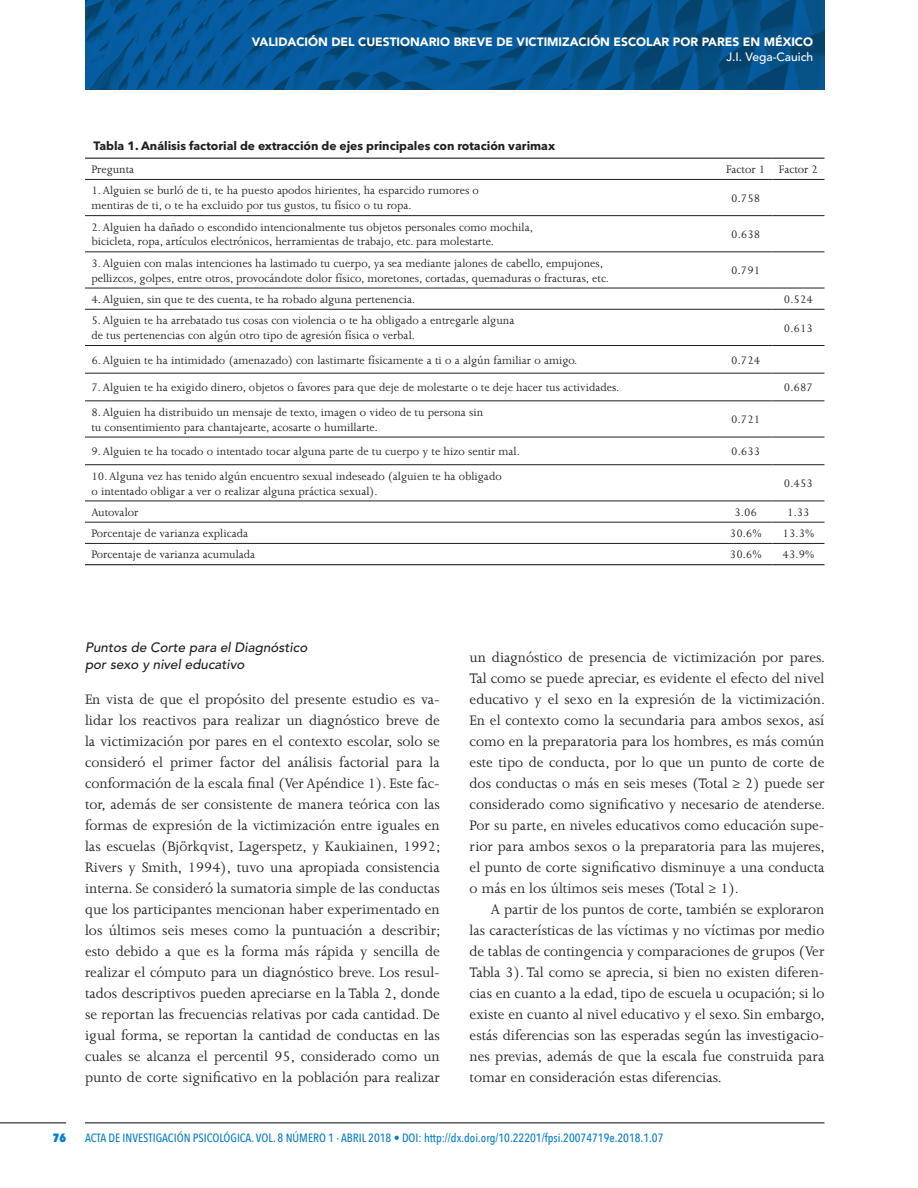
<style>
.page{position:relative;width:918px;height:1188px;background:#fff}
.page>*{position:absolute;margin:0;border:0;box-sizing:border-box;transform-origin:0 0}
.t1{font:15.75px/21px "Joanna MT Std";color:#231f20;text-align:justify}
.t2{font:italic 500 13.5px/17.5px "Avenir LT Std";color:#231f20}
.t3{font:12.45px/15px "Joanna MT Std";color:#231f20}
.t4{font:500 12px "Avenir Next Condensed";color:#0a7eca}
.t5{font:700 12px "Avenir Next LT Pro";color:#231f20}
.t6{font:900 12px "Avenir LT Std";color:#fff}
.t7{font:500 12px "Avenir LT Std";color:#fff}
.t8{font:800 12px "Avenir Next Condensed";color:#0a7eca}
</style>
<div class="page">
<img style="left:85px;top:0;width:739px;height:90px">
<hr style="left:85px;top:1122px;width:739px;height:1px;background:#231f20">
<hr style="left:0;top:1122px;width:66px;height:1px;background:#231f20">
<svg style="left:85px;top:157px;width:739px;height:386px"></svg>
<hr style="left:85px;top:179px;width:634px;height:1px;background:#231f20">
<hr style="left:719px;top:179px;width:54px;height:1px;background:#231f20">
<hr style="left:773px;top:179px;width:51px;height:1px;background:#231f20">
<hr style="left:85px;top:215px;width:634px;height:1px;background:#231f20">
<hr style="left:719px;top:215px;width:54px;height:1px;background:#231f20">
<hr style="left:773px;top:215px;width:51px;height:1px;background:#231f20">
<hr style="left:85px;top:252px;width:634px;height:1px;background:#231f20">
<hr style="left:719px;top:252px;width:54px;height:1px;background:#231f20">
<hr style="left:773px;top:252px;width:51px;height:1px;background:#231f20">
<hr style="left:85px;top:288px;width:634px;height:1px;background:#231f20">
<hr style="left:719px;top:288px;width:54px;height:1px;background:#231f20">
<hr style="left:773px;top:288px;width:51px;height:1px;background:#231f20">
<hr style="left:85px;top:309px;width:634px;height:1px;background:#231f20">
<hr style="left:719px;top:309px;width:54px;height:1px;background:#231f20">
<hr style="left:773px;top:309px;width:51px;height:1px;background:#231f20">
<hr style="left:85px;top:345px;width:634px;height:1px;background:#231f20">
<hr style="left:719px;top:345px;width:54px;height:1px;background:#231f20">
<hr style="left:773px;top:345px;width:51px;height:1px;background:#231f20">
<hr style="left:85px;top:373px;width:634px;height:1px;background:#231f20">
<hr style="left:719px;top:373px;width:54px;height:1px;background:#231f20">
<hr style="left:773px;top:373px;width:51px;height:1px;background:#231f20">
<hr style="left:85px;top:401px;width:634px;height:1px;background:#231f20">
<hr style="left:719px;top:401px;width:54px;height:1px;background:#231f20">
<hr style="left:773px;top:401px;width:51px;height:1px;background:#231f20">
<hr style="left:85px;top:437px;width:634px;height:1px;background:#231f20">
<hr style="left:719px;top:437px;width:54px;height:1px;background:#231f20">
<hr style="left:773px;top:437px;width:51px;height:1px;background:#231f20">
<hr style="left:85px;top:464px;width:634px;height:1px;background:#231f20">
<hr style="left:719px;top:464px;width:54px;height:1px;background:#231f20">
<hr style="left:773px;top:464px;width:51px;height:1px;background:#231f20">
<hr style="left:85px;top:501px;width:634px;height:1px;background:#231f20">
<hr style="left:719px;top:501px;width:54px;height:1px;background:#231f20">
<hr style="left:773px;top:501px;width:51px;height:1px;background:#231f20">
<hr style="left:85px;top:522px;width:634px;height:1px;background:#231f20">
<hr style="left:719px;top:522px;width:54px;height:1px;background:#231f20">
<hr style="left:773px;top:522px;width:51px;height:1px;background:#231f20">
<hr style="left:85px;top:543px;width:634px;height:1px;background:#231f20">
<hr style="left:719px;top:543px;width:54px;height:1px;background:#231f20">
<hr style="left:773px;top:543px;width:51px;height:1px;background:#231f20">
<hr style="left:85px;top:158px;width:634px;height:1px;background:#231f20">
<hr style="left:719px;top:158px;width:54px;height:1px;background:#231f20">
<hr style="left:773px;top:158px;width:51px;height:1px;background:#231f20">
<hr style="left:85px;top:564px;width:634px;height:1px;background:#231f20">
<hr style="left:719px;top:564px;width:54px;height:1px;background:#231f20">
<hr style="left:773px;top:564px;width:51px;height:1px;background:#231f20">
<p class="t6" style="left:252px;top:35px;width:563px">VALIDACIÓN DEL CUESTIONARIO BREVE DE VICTIMIZACIÓN ESCOLAR POR PARES EN MÉXICO</p>
<p class="t7" style="left:726px;top:50px;width:88px">J.I. Vega-Cauich</p>
<p class="t5" style="left:94px;top:138px;width:463px">Tabla 1. Análisis factorial de extracción de ejes principales con rotación varimax</p>
<p class="t3" style="left:91px;top:162px;width:44px">Pregunta</p>
<p class="t3" style="left:726px;top:162px;width:93px">Factor 1 Factor 2</p>
<p class="t3" style="left:91px;top:183px;width:389px">1. Alguien se burló de ti, te ha puesto apodos hirientes, ha esparcido rumores o mentiras de ti, o te ha excluido por tus gustos, tu físico o tu ropa.</p>
<p class="t3" style="left:731px;top:191px;width:31px">0.758</p>
<p class="t3" style="left:91px;top:219px;width:443px">2. Alguien ha dañado o escondido intencionalmente tus objetos personales como mochila, bicicleta, ropa, artículos electrónicos, herramientas de trabajo, etc. para molestarte.</p>
<p class="t3" style="left:731px;top:227px;width:31px">0.638</p>
<p class="t3" style="left:91px;top:256px;width:519px">3. Alguien con malas intenciones ha lastimado tu cuerpo, ya sea mediante jalones de cabello, empujones, pellizcos, golpes, entre otros, provocándote dolor físico, moretones, cortadas, quemaduras o fracturas, etc.</p>
<p class="t3" style="left:731px;top:263px;width:31px">0.791</p>
<p class="t3" style="left:91px;top:292px;width:325px">4. Alguien, sin que te des cuenta, te ha robado alguna pertenencia.</p>
<p class="t3" style="left:784px;top:292px;width:31px">0.524</p>
<p class="t3" style="left:91px;top:313px;width:424px">5. Alguien te ha arrebatado tus cosas con violencia o te ha obligado a entregarle alguna de tus pertenencias con algún otro tipo de agresión física o verbal.</p>
<p class="t3" style="left:784px;top:321px;width:31px">0.613</p>
<p class="t3" style="left:91px;top:352px;width:488px">6. Alguien te ha intimidado (amenazado) con lastimarte físicamente a ti o a algún familiar o amigo.</p>
<p class="t3" style="left:731px;top:352px;width:31px">0.724</p>
<p class="t3" style="left:91px;top:380px;width:529px">7. Alguien te ha exigido dinero, objetos o favores para que deje de molestarte o te deje hacer tus actividades.</p>
<p class="t3" style="left:784px;top:380px;width:31px">0.687</p>
<p class="t3" style="left:91px;top:405px;width:393px">8. Alguien ha distribuido un mensaje de texto, imagen o video de tu persona sin tu consentimiento para chantajearte, acosarte o humillarte.</p>
<p class="t3" style="left:731px;top:412px;width:31px">0.721</p>
<p class="t3" style="left:91px;top:444px;width:430px">9. Alguien te ha tocado o intentado tocar alguna parte de tu cuerpo y te hizo sentir mal.</p>
<p class="t3" style="left:731px;top:444px;width:31px">0.633</p>
<p class="t3" style="left:91px;top:468px;width:412px">10. Alguna vez has tenido algún encuentro sexual indeseado (alguien te ha obligado o intentado obligar a ver o realizar alguna práctica sexual).</p>
<p class="t3" style="left:784px;top:476px;width:31px">0.453</p>
<p class="t3" style="left:91px;top:505px;width:49px">Autovalor</p>
<p class="t3" style="left:735px;top:505px;width:24px">3.06</p>
<p class="t3" style="left:787px;top:505px;width:24px">1.33</p>
<p class="t3" style="left:91px;top:526px;width:158px">Porcentaje de varianza explicada</p>
<p class="t3" style="left:730px;top:526px;width:33px">30.6%</p>
<p class="t3" style="left:783px;top:526px;width:33px">13.3%</p>
<p class="t3" style="left:91px;top:547px;width:165px">Porcentaje de varianza acumulada</p>
<p class="t3" style="left:730px;top:547px;width:33px">30.6%</p>
<p class="t3" style="left:783px;top:547px;width:33px">43.9%</p>
<p class="t2" style="left:85px;top:639px;width:224px">Puntos de Corte para el Diagnóstico por sexo y nivel educativo</p>
<p class="t1" style="left:85px;top:689px;width:357px">En vista de que el propósito del presente estudio es va&shy;lidar los reactivos para realizar un diagnóstico breve de la victimización por pares en el contexto escolar, solo se consideró el primer factor del análisis factorial para la conformación de la escala final (Ver Apéndice 1). Este fac&shy;tor, además de ser consistente de manera teórica con las formas de expresión de la victimización entre iguales en las escuelas (Björkqvist, Lagerspetz, y Kaukiainen, 1992; Rivers y Smith, 1994), tuvo una apropiada consistencia interna. Se consideró la sumatoria simple de las conductas que los participantes mencionan haber experimentado en los últimos seis meses como la puntuación a describir; esto debido a que es la forma más rápida y sencilla de realizar el cómputo para un diagnóstico breve. Los resul&shy;tados descriptivos pueden apreciarse en la Tabla 2, donde se reportan las frecuencias relativas por cada cantidad. De igual forma, se reportan la cantidad de conductas en las cuales se alcanza el percentil 95, considerado como un punto de corte significativo en la población para realizar</p>
<p class="t1" style="left:470px;top:647px;width:357px">un diagnóstico de presencia de victimización por pares.<br>Tal como se puede apreciar, es evidente el efecto del nivel educativo y el sexo en la expresión de la victimización.<br>En el contexto como la secundaria para ambos sexos, así como en la preparatoria para los hombres, es más común este tipo de conducta, por lo que un punto de corte de dos conductas o más en seis meses (Total ≥ 2) puede ser considerado como significativo y necesario de atenderse.<br>Por su parte, en niveles educativos como educación supe&shy;rior para ambos sexos o la preparatoria para las mujeres, el punto de corte significativo disminuye a una conducta o más en los últimos seis meses (Total ≥ 1).</p>
<p class="t1" style="left:470px;top:899px;width:357px;text-indent:21px">A partir de los puntos de corte, también se exploraron las características de las víctimas y no víctimas por medio de tablas de contingencia y comparaciones de grupos (Ver Tabla 3). Tal como se aprecia, si bien no existen diferen&shy;cias en cuanto a la edad, tipo de escuela u ocupación; si lo existe en cuanto al nivel educativo y el sexo. Sin embargo, estás diferencias son las esperadas según las investigacio&shy;nes previas, además de que la escala fue construida para tomar en consideración estas diferencias.</p>
<p class="t8" style="left:53px;top:1130px;width:15px">76</p>
<p class="t4" style="left:85px;top:1130px;width:580px">ACTA DE INVESTIGACIÓN PSICOLÓGICA. VOL. 8 NÚMERO 1 · ABRIL 2018 • DOI: http://dx.doi.org/10.22201/fpsi.20074719e.2018.1.07</p>
</div>
